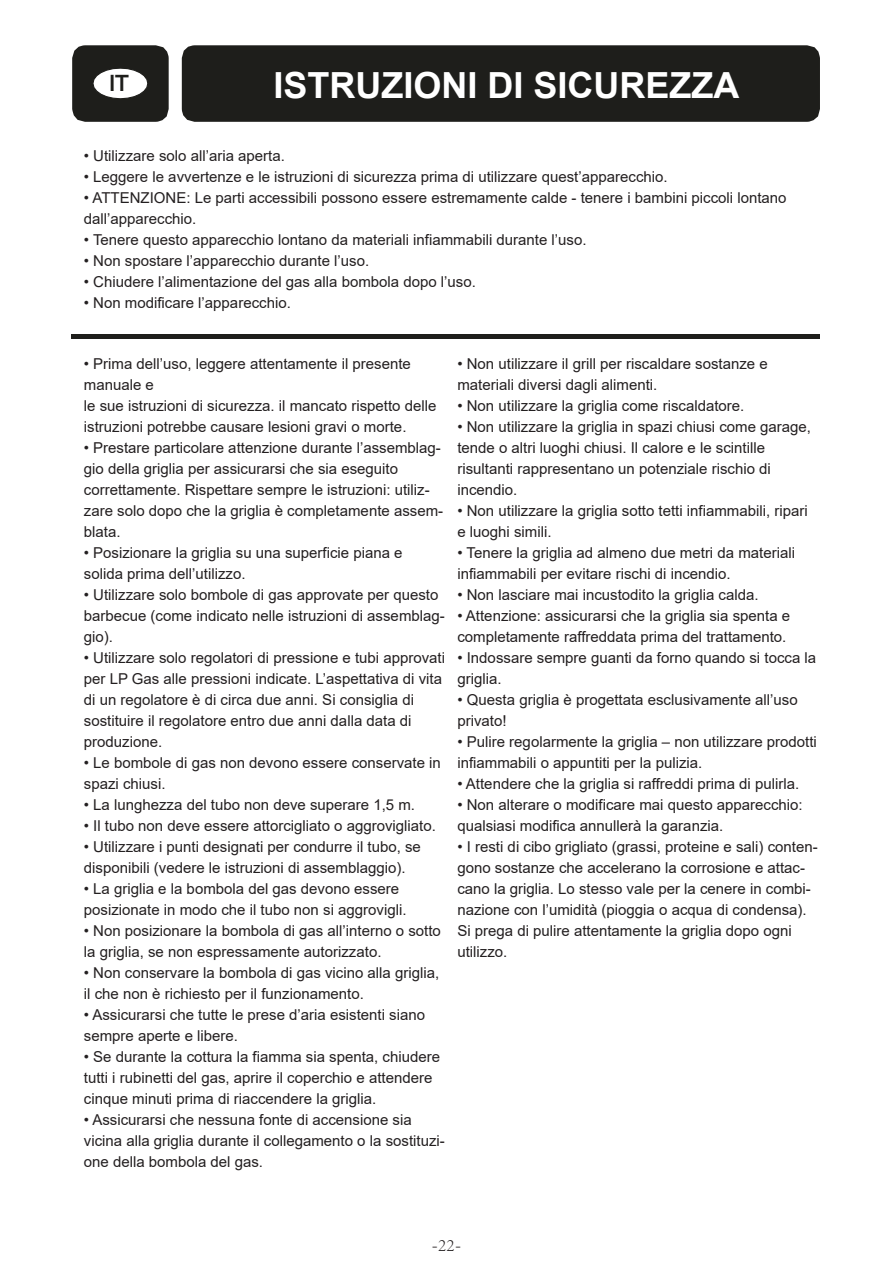
<style>
.page{position:relative;width:893px;height:1263px;background:#fff}
.page>*{position:absolute;margin:0;border:0;box-sizing:border-box;transform-origin:0 0}
.t1{font:700 36px "Arial";color:#fff}
.t2{font:700 22.5px "Trebuchet MS";color:#1e1e1b}
.t3{font:300 18px "Adobe Song Std";color:#231f20}
.t4{font:15px/21px "Arial";color:#231f20}
</style>
<div class="page">
<div style="left:71px;top:334px;width:748px;height:5px;background:#1e1e1b"></div>
<svg style="left:72px;top:45px;width:97px;height:77px"></svg>
<div style="left:182px;top:45px;width:638px;height:77px;background:#1e1e1b"></div>
<h2 class="t2" style="left:109px;top:69px;width:22px">IT</h2>
<h1 class="t1" style="left:274px;top:60px;width:468px">ISTRUZIONI DI SICUREZZA</h1>
<p class="t4" style="left:84px;top:145px;width:203px">• Utilizzare solo all’aria aperta.</p>
<p class="t4" style="left:84px;top:166px;width:585px">• Leggere le avvertenze e le istruzioni di sicurezza prima di utilizzare quest’apparecchio.</p>
<p class="t4" style="left:84px;top:187px;width:704px">• ATTENZIONE: Le parti accessibili possono essere estremamente calde - tenere i bambini piccoli lontano dall’apparecchio.</p>
<p class="t4" style="left:84px;top:229px;width:504px">• Tenere questo apparecchio lontano da materiali infiammabili durante l’uso.</p>
<p class="t4" style="left:84px;top:250px;width:287px">• Non spostare l’apparecchio durante l’uso.</p>
<p class="t4" style="left:84px;top:271px;width:394px">• Chiudere l’alimentazione del gas alla bombola dopo l’uso.</p>
<p class="t4" style="left:84px;top:292px;width:208px">• Non modificare l’apparecchio.</p>
<p class="t4" style="left:84px;top:353px;width:354px">• Prima dell’uso, leggere attentamente il presente manuale e<br>le sue istruzioni di sicurezza. il mancato rispetto delle istruzioni potrebbe causare lesioni gravi o morte.</p>
<p class="t4" style="left:84px;top:437px;width:361px">• Prestare particolare attenzione durante l’assemblag&shy;gio della griglia per assicurarsi che sia eseguito correttamente. Rispettare sempre le istruzioni: utiliz&shy;zare solo dopo che la griglia è completamente assem&shy;blata.</p>
<p class="t4" style="left:84px;top:542px;width:320px">• Posizionare la griglia su una superficie piana e solida prima dell’utilizzo.</p>
<p class="t4" style="left:84px;top:584px;width:363px">• Utilizzare solo bombole di gas approvate per questo barbecue (come indicato nelle istruzioni di assemblag&shy;gio).</p>
<p class="t4" style="left:84px;top:647px;width:363px">• Utilizzare solo regolatori di pressione e tubi approvati per LP Gas alle pressioni indicate. L’aspettativa di vita di un regolatore è di circa due anni. Si consiglia di sostituire il regolatore entro due anni dalla data di produzione.</p>
<p class="t4" style="left:84px;top:752px;width:359px">• Le bombole di gas non devono essere conservate in spazi chiusi.</p>
<p class="t4" style="left:84px;top:794px;width:333px">• La lunghezza del tubo non deve superare 1,5 m.</p>
<p class="t4" style="left:84px;top:815px;width:354px">• Il tubo non deve essere attorcigliato o aggrovigliato.</p>
<p class="t4" style="left:84px;top:836px;width:339px">• Utilizzare i punti designati per condurre il tubo, se disponibili (vedere le istruzioni di assemblaggio).</p>
<p class="t4" style="left:84px;top:878px;width:324px">• La griglia e la bombola del gas devono essere posizionate in modo che il tubo non si aggrovigli.</p>
<p class="t4" style="left:84px;top:920px;width:359px">• Non posizionare la bombola di gas all’interno o sotto la griglia, se non espressamente autorizzato.</p>
<p class="t4" style="left:84px;top:962px;width:357px">• Non conservare la bombola di gas vicino alla griglia, il che non è richiesto per il funzionamento.</p>
<p class="t4" style="left:84px;top:1004px;width:343px">• Assicurarsi che tutte le prese d’aria esistenti siano sempre aperte e libere.</p>
<p class="t4" style="left:84px;top:1046px;width:358px">• Se durante la cottura la fiamma sia spenta, chiudere tutti i rubinetti del gas, aprire il coperchio e attendere cinque minuti prima di riaccendere la griglia.</p>
<p class="t4" style="left:84px;top:1109px;width:363px">• Assicurarsi che nessuna fonte di accensione sia vicina alla griglia durante il collegamento o la sostituzi&shy;one della bombola del gas.</p>
<p class="t4" style="left:457px;top:353px;width:312px">• Non utilizzare il grill per riscaldare sostanze e materiali diversi dagli alimenti.</p>
<p class="t4" style="left:457px;top:395px;width:288px">• Non utilizzare la griglia come riscaldatore.</p>
<p class="t4" style="left:457px;top:416px;width:355px">• Non utilizzare la griglia in spazi chiusi come garage, tende o altri luoghi chiusi. Il calore e le scintille risultanti rappresentano un potenziale rischio di incendio.</p>
<p class="t4" style="left:457px;top:500px;width:352px">• Non utilizzare la griglia sotto tetti infiammabili, ripari e luoghi simili.</p>
<p class="t4" style="left:457px;top:542px;width:339px">• Tenere la griglia ad almeno due metri da materiali infiammabili per evitare rischi di incendio.</p>
<p class="t4" style="left:457px;top:584px;width:303px">• Non lasciare mai incustodito la griglia calda.</p>
<p class="t4" style="left:457px;top:605px;width:334px">• Attenzione: assicurarsi che la griglia sia spenta e completamente raffreddata prima del trattamento.</p>
<p class="t4" style="left:457px;top:647px;width:360px">• Indossare sempre guanti da forno quando si tocca la griglia.</p>
<p class="t4" style="left:457px;top:689px;width:342px">• Questa griglia è progettata esclusivamente all’uso privato!</p>
<p class="t4" style="left:457px;top:731px;width:361px">• Pulire regolarmente la griglia – non utilizzare prodotti infiammabili o appuntiti per la pulizia.</p>
<p class="t4" style="left:457px;top:773px;width:343px">• Attendere che la griglia si raffreddi prima di pulirla.</p>
<p class="t4" style="left:457px;top:794px;width:347px">• Non alterare o modificare mai questo apparecchio: qualsiasi modifica annullerà la garanzia.</p>
<p class="t4" style="left:457px;top:836px;width:362px">• I resti di cibo grigliato (grassi, proteine e sali) conten&shy;gono sostanze che accelerano la corrosione e attac&shy;cano la griglia. Lo stesso vale per la cenere in combi&shy;nazione con l’umidità (pioggia o acqua di condensa).<br>Si prega di pulire attentamente la griglia dopo ogni utilizzo.</p>
<p class="t3" style="left:431px;top:1235px;width:32px">-22-</p>
</div>
